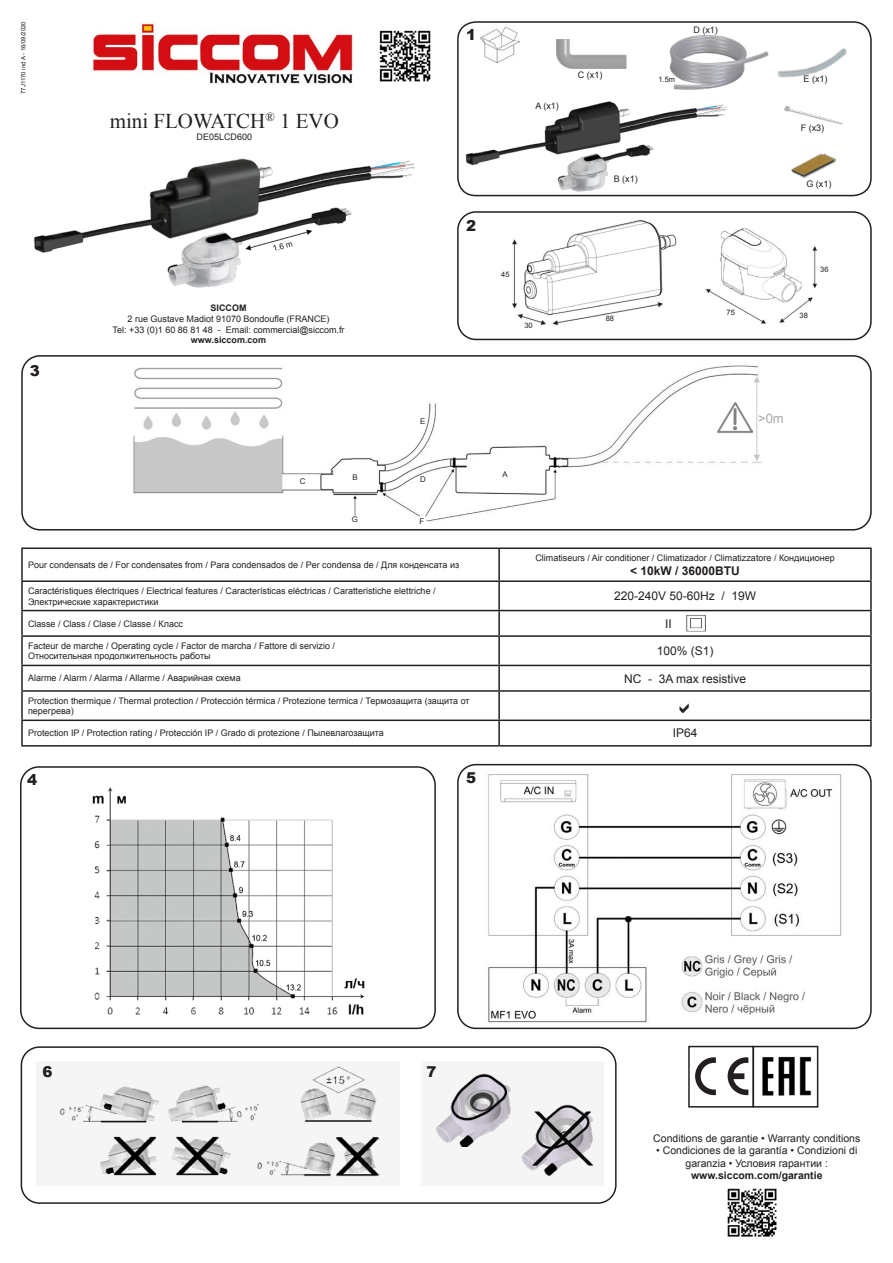
<style>
.page{position:relative;width:893px;height:1263px;background:#fff}
.page>*{position:absolute;margin:0;border:0;box-sizing:border-box;transform-origin:0 0}
.t1{font:21px "Times New Roman";color:#241f1f}
.t2{font:900 15px "Arial";color:#241f1f}
.t3{font:13.05px "Arial";color:#aaaaac}
.t4{font:12px "Arial";color:#241f1f}
.t5{font:700 12px "Arial";color:#241f1f}
.t6{font:10.5px/12.6px "Arial";color:#241f1f;text-align:center}
.t7{font:700 10.5px "Arial";color:#241f1f}
.t8{font:9px/10.8px "Arial";color:#241f1f}
.t9{font:700 9px "Arial";color:#241f1f}
.t10{font:7.8px "Arial";color:#241f1f}
.t11{font:7.5px "Arial";color:#241f1f}
.t12{font:6px "Arial";color:#241f1f}
</style>
<div class="page">
<div style="left:457px;top:211px;width:415px;height:129px;border:2px solid #241f1f;border-radius:18px"></div>
<img style="left:512px;top:220px;width:165px;height:106px">
<img style="left:791px;top:153px;width:46px;height:26px">
<div style="left:421px;top:1061px;width:183px;height:125px;background:#f6f5f5"></div>
<div style="left:36px;top:1061px;width:364px;height:125px;background:#f6f5f5"></div>
<img style="left:91px;top:21px;width:262px;height:63px">
<img style="left:480px;top:27px;width:40px;height:35px">
<div style="left:457px;top:21px;width:415px;height:175px;border:2px solid #241f1f;border-radius:18px"></div>
<hr style="left:21px;top:547px;width:478px;height:2px;background:#241f1f">
<hr style="left:21px;top:549px;width:2px;height:31px;background:#241f1f">
<hr style="left:499px;top:547px;width:373px;height:2px;background:#241f1f">
<hr style="left:498px;top:549px;width:2px;height:31px;background:#241f1f">
<hr style="left:870px;top:549px;width:2px;height:31px;background:#241f1f">
<hr style="left:21px;top:580px;width:478px;height:2px;background:#241f1f">
<hr style="left:21px;top:582px;width:2px;height:28px;background:#241f1f">
<hr style="left:499px;top:580px;width:373px;height:2px;background:#241f1f">
<hr style="left:498px;top:582px;width:2px;height:28px;background:#241f1f">
<hr style="left:870px;top:582px;width:2px;height:28px;background:#241f1f">
<hr style="left:21px;top:610px;width:478px;height:1px;background:#241f1f">
<hr style="left:21px;top:611px;width:2px;height:24px;background:#241f1f">
<hr style="left:499px;top:610px;width:373px;height:1px;background:#241f1f">
<hr style="left:498px;top:611px;width:2px;height:24px;background:#241f1f">
<hr style="left:870px;top:611px;width:2px;height:24px;background:#241f1f">
<hr style="left:21px;top:635px;width:478px;height:2px;background:#241f1f">
<hr style="left:21px;top:637px;width:2px;height:28px;background:#241f1f">
<hr style="left:499px;top:635px;width:373px;height:2px;background:#241f1f">
<hr style="left:498px;top:637px;width:2px;height:28px;background:#241f1f">
<hr style="left:870px;top:637px;width:2px;height:28px;background:#241f1f">
<hr style="left:21px;top:665px;width:478px;height:1px;background:#241f1f">
<hr style="left:21px;top:666px;width:2px;height:24px;background:#241f1f">
<hr style="left:499px;top:665px;width:373px;height:1px;background:#241f1f">
<hr style="left:498px;top:666px;width:2px;height:24px;background:#241f1f">
<hr style="left:870px;top:666px;width:2px;height:24px;background:#241f1f">
<hr style="left:21px;top:690px;width:478px;height:2px;background:#241f1f">
<hr style="left:21px;top:692px;width:2px;height:27px;background:#241f1f">
<hr style="left:499px;top:690px;width:373px;height:2px;background:#241f1f">
<hr style="left:498px;top:692px;width:2px;height:27px;background:#241f1f">
<hr style="left:870px;top:692px;width:2px;height:27px;background:#241f1f">
<hr style="left:21px;top:719px;width:478px;height:2px;background:#241f1f">
<hr style="left:21px;top:721px;width:2px;height:24px;background:#241f1f">
<hr style="left:499px;top:719px;width:373px;height:2px;background:#241f1f">
<hr style="left:498px;top:721px;width:2px;height:24px;background:#241f1f">
<hr style="left:870px;top:721px;width:2px;height:24px;background:#241f1f">
<hr style="left:21px;top:745px;width:478px;height:1px;background:#241f1f">
<hr style="left:499px;top:745px;width:373px;height:1px;background:#241f1f">
<img style="left:705px;top:228px;width:113px;height:96px">
<img style="left:59px;top:1066px;width:321px;height:111px">
<div style="left:21px;top:1046px;width:596px;height:158px;border:2px solid #241f1f;border-radius:18px"></div>
<div style="left:457px;top:764px;width:415px;height:265px;border:2px solid #241f1f;border-radius:18px"></div>
<div style="left:20px;top:766px;width:416px;height:263px;border:2px solid #241f1f;border-radius:18px"></div>
<img style="left:436px;top:1073px;width:75px;height:74px">
<img style="left:379px;top:30px;width:52px;height:52px">
<img style="left:682px;top:611px;width:27px;height:21px">
<img style="left:784px;top:106px;width:59px;height:19px">
<img style="left:556px;top:39px;width:71px;height:30px">
<img style="left:649px;top:21px;width:135px;height:69px">
<img style="left:767px;top:29px;width:80px;height:61px">
<img style="left:488px;top:774px;width:354px;height:249px">
<img style="left:457px;top:90px;width:276px;height:107px">
<div style="left:688px;top:1046px;width:66px;height:61px;border:2px solid #241f1f"></div>
<div style="left:753px;top:1046px;width:65px;height:61px;border:2px solid #241f1f"></div>
<svg style="left:695px;top:1057px;width:21px;height:38px"></svg>
<svg style="left:728px;top:1057px;width:20px;height:38px"></svg>
<img style="left:92px;top:787px;width:273px;height:227px">
<img style="left:34px;top:158px;width:381px;height:130px">
<img style="left:133px;top:365px;width:629px;height:157px">
<div style="left:21px;top:355px;width:851px;height:175px;border:2px solid #241f1f;border-radius:18px"></div>
<img style="left:717px;top:402px;width:35px;height:32px">
<img style="left:521px;top:1104px;width:73px;height:72px">
<img style="left:727px;top:1188px;width:50px;height:49px">
<img style="left:762px;top:1056px;width:50px;height:40px">
<p class="t12" style="left:20px;top:94px;width:74px;rotate:-90deg">77J1170 ind A - 16/09/2020</p>
<h2 class="t2" style="left:30px;top:360px;width:12px">3</h2>
<h1 class="t1" style="left:110px;top:107px;width:231px">mini FLOWATCH<sup>®</sup> 1 EVO</h1>
<p class="t8" style="left:197px;top:132px;width:57px">DE05LCD600</p>
<p class="t9" style="left:211px;top:302px;width:37px">SICCOM</p>
<p class="t8" style="left:113px;top:313px;width:233px;text-align:center">2 rue Gustave Madiot 91070 Bondoufle (FRANCE)<br>Tel: +33 (0)1 60 86 81 48 - Email: commercial@siccom.fr</p>
<p class="t9" style="left:191px;top:334px;width:77px">www.siccom.com</p>
<p class="t10" style="left:300px;top:477px;width:7px">C</p>
<p class="t10" style="left:352px;top:472px;width:7px">B</p>
<p class="t10" style="left:420px;top:416px;width:7px">E</p>
<p class="t10" style="left:420px;top:474px;width:7px">D</p>
<p class="t10" style="left:352px;top:515px;width:8px">G</p>
<p class="t10" style="left:419px;top:516px;width:6px">F</p>
<h2 class="t2" style="left:466px;top:24px;width:12px">1</h2>
<h2 class="t2" style="left:466px;top:215px;width:12px">2</h2>
<p class="t8" style="left:28px;top:559px;width:433px">Pour condensats de / For condensates from / Para condensados de / Per condensa de / Для конденсата из</p>
<p class="t8" style="left:535px;top:100px;width:25px">A (x1)</p>
<p class="t8" style="left:578px;top:70px;width:26px">C (x1)</p>
<p class="t8" style="left:614px;top:173px;width:26px">B (x1)</p>
<p class="t8" style="left:693px;top:24px;width:26px">D (x1)</p>
<p class="t11" style="left:658px;top:74px;width:18px">1.5m</p>
<p class="t8" style="left:803px;top:73px;width:26px">E (x1)</p>
<p class="t8" style="left:801px;top:123px;width:25px">F (x3)</p>
<p class="t8" style="left:806px;top:179px;width:27px">G (x1)</p>
<p class="t11" style="left:501px;top:269px;width:10px">45</p>
<p class="t11" style="left:524px;top:320px;width:10px">30</p>
<p class="t11" style="left:606px;top:314px;width:10px">88</p>
<p class="t11" style="left:820px;top:264px;width:10px">36</p>
<p class="t11" style="left:727px;top:307px;width:10px">75</p>
<p class="t11" style="left:800px;top:310px;width:10px">38</p>
<p class="t10" style="left:503px;top:469px;width:7px">A</p>
<h3 class="t3" style="left:758px;top:410px;width:27px">&gt;0m</h3>
<p class="t8" style="left:535px;top:552px;width:301px">Climatiseurs / Air conditioner / Climatizador / Climatizzatore / Кондиционер</p>
<h3 class="t5" style="left:630px;top:563px;width:111px">&lt; 10kW / 36000BTU</h3>
<p class="t8" style="left:28px;top:585px;width:409px">Caractéristiques électriques / Electrical features / Características eléctricas / Caratteristiche elettriche /<br>Электрические характеристики</p>
<h3 class="t4" style="left:614px;top:588px;width:144px">220-240V 50-60Hz / 19W</h3>
<p class="t8" style="left:28px;top:618px;width:157px">Classe / Class / Clase / Classe / Класс</p>
<h3 class="t4" style="left:665px;top:616px;width:8px">II</h3>
<p class="t8" style="left:28px;top:640px;width:309px">Facteur de marche / Operating cycle / Factor de marcha / Fattore di servizio /<br>Относительная продолжительность работы</p>
<h3 class="t4" style="left:657px;top:643px;width:58px">100% (S1)</h3>
<p class="t8" style="left:28px;top:673px;width:214px">Alarme / Alarm / Alarma / Allarme / Аварийная схема</p>
<h3 class="t4" style="left:624px;top:670px;width:124px">NC - 3A max resistive</h3>
<p class="t8" style="left:28px;top:695px;width:443px">Protection thermique / Thermal protection / Protección térmica / Protezione termica / Термозащита (защита от перегрева)</p>
<p class="t8" style="left:28px;top:728px;width:357px">Protection IP / Protection rating / Protección IP / Grado di protezione / Пылевлагозащита</p>
<h3 class="t4" style="left:673px;top:725px;width:26px">IP64</h3>
<h2 class="t2" style="left:27px;top:768px;width:12px">4</h2>
<h2 class="t2" style="left:466px;top:766px;width:12px">5</h2>
<h2 class="t2" style="left:42px;top:1061px;width:12px">6</h2>
<h2 class="t2" style="left:426px;top:1061px;width:12px">7</h2>
<p class="t6" style="left:653px;top:1132px;width:208px">Conditions de garantie • Warranty conditions</p>
<p class="t6" style="left:656px;top:1144px;width:203px">• Condiciones de la garantía • Condizioni di garanzia • Условия гарантии :</p>
<p class="t7" style="left:691px;top:1169px;width:133px">www.siccom.com/garantie</p>
</div>
